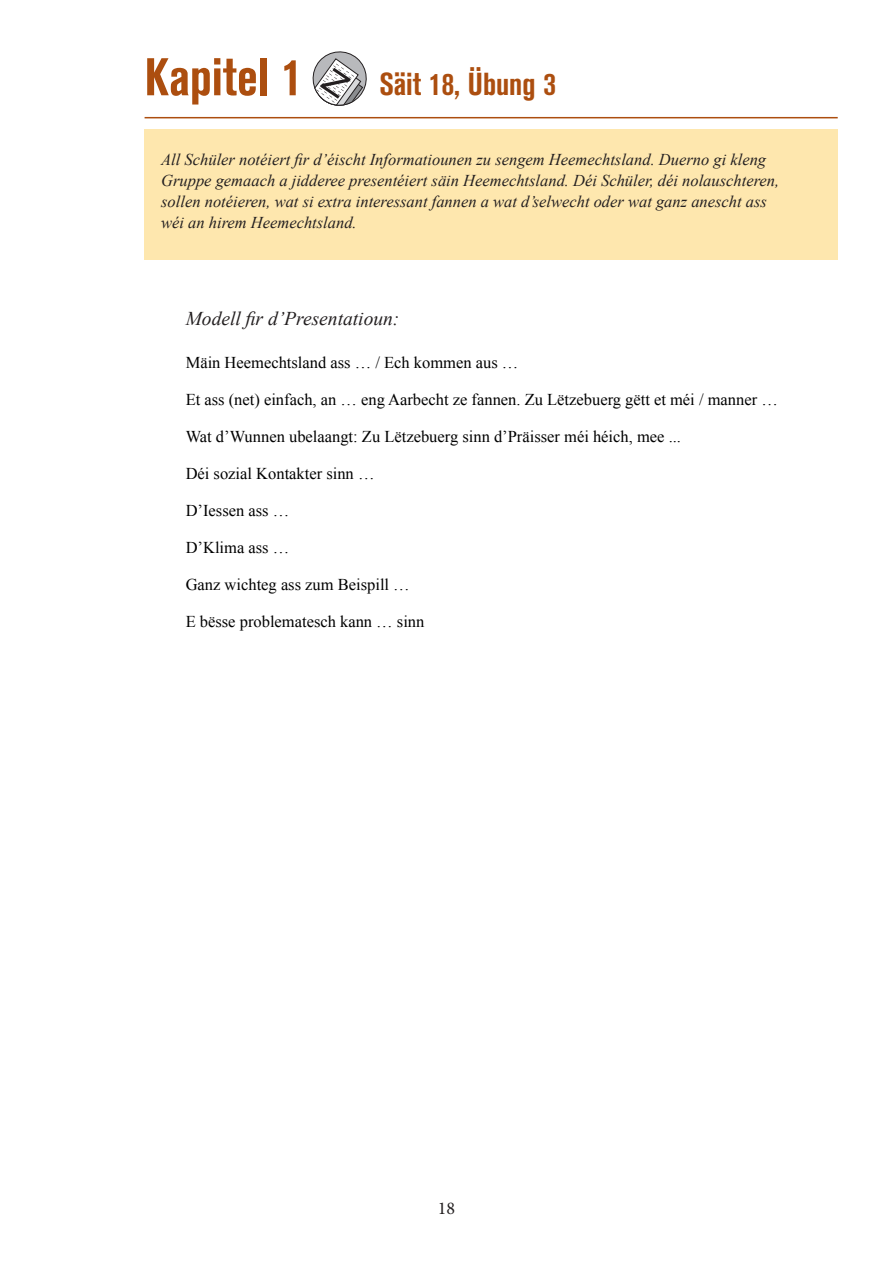
<style>
.page{position:relative;width:893px;height:1263px;background:#fff}
.page>*{position:absolute;margin:0;border:0;box-sizing:border-box;transform-origin:0 0}
.t1{font:700 condensed 52.5px "Akzidenz Grotesk BE";color:#ac4e0f}
.t2{font:700 condensed 31.5px "Akzidenz Grotesk BE";color:#ac4e0f}
.t3{font:italic 19.5px "Times New Roman";color:#231f20}
.t4{font:18px "Minion Pro";color:#231f20}
.t5{font:16.5px "Times New Roman";color:#000}
.t6{font:italic 16.5px/21px "Times New Roman";color:#231f20}
</style>
<div class="page">
<div style="left:145px;top:129px;width:693px;height:130px;background:#fee7ae"></div>
<hr style="left:145px;top:117px;width:693px;height:1px;background:#ac4e0f">
<svg style="left:312px;top:51px;width:55px;height:55px"></svg>
<p class="t1" style="left:145px;top:47px;width:160px">Kapitel 1</p>
<p class="t2" style="left:379px;top:66px;width:178px">Säit 18, Übung 3</p>
<p class="t6" style="left:161px;top:148px;width:619px">All Schüler notéiert fir d’éischt Informatiounen zu sengem Heemechtsland. Duerno gi kleng Gruppe gemaach a jidderee presentéiert säin Heemechtsland. Déi Schüler, déi nolauschteren, sollen notéieren, wat si extra interessant fannen a wat d’selwecht oder wat ganz anescht ass wéi an hirem Heemechtsland.</p>
<p class="t3" style="left:186px;top:305px;width:215px">Modell fir d’Presentatioun:</p>
<p class="t5" style="left:186px;top:352px;width:334px">Mäin Heemechtsland ass … / Ech kommen aus …</p>
<p class="t5" style="left:186px;top:389px;width:594px">Et ass (net) einfach, an … eng Aarbecht ze fannen. Zu Lëtzebuerg gëtt et méi / manner …</p>
<p class="t5" style="left:186px;top:426px;width:497px">Wat d’Wunnen ubelaangt: Zu Lëtzebuerg sinn d’Präisser méi héich, mee ...</p>
<p class="t5" style="left:186px;top:463px;width:190px">Déi sozial Kontakter sinn …</p>
<p class="t5" style="left:186px;top:500px;width:105px">D’Iessen ass …</p>
<p class="t5" style="left:186px;top:537px;width:105px">D’Klima ass …</p>
<p class="t5" style="left:186px;top:574px;width:226px">Ganz wichteg ass zum Beispill …</p>
<p class="t5" style="left:186px;top:611px;width:240px">E bësse problematesch kann … sinn</p>
<p class="t4" style="left:438px;top:1196px;width:19px">18</p>
</div>
